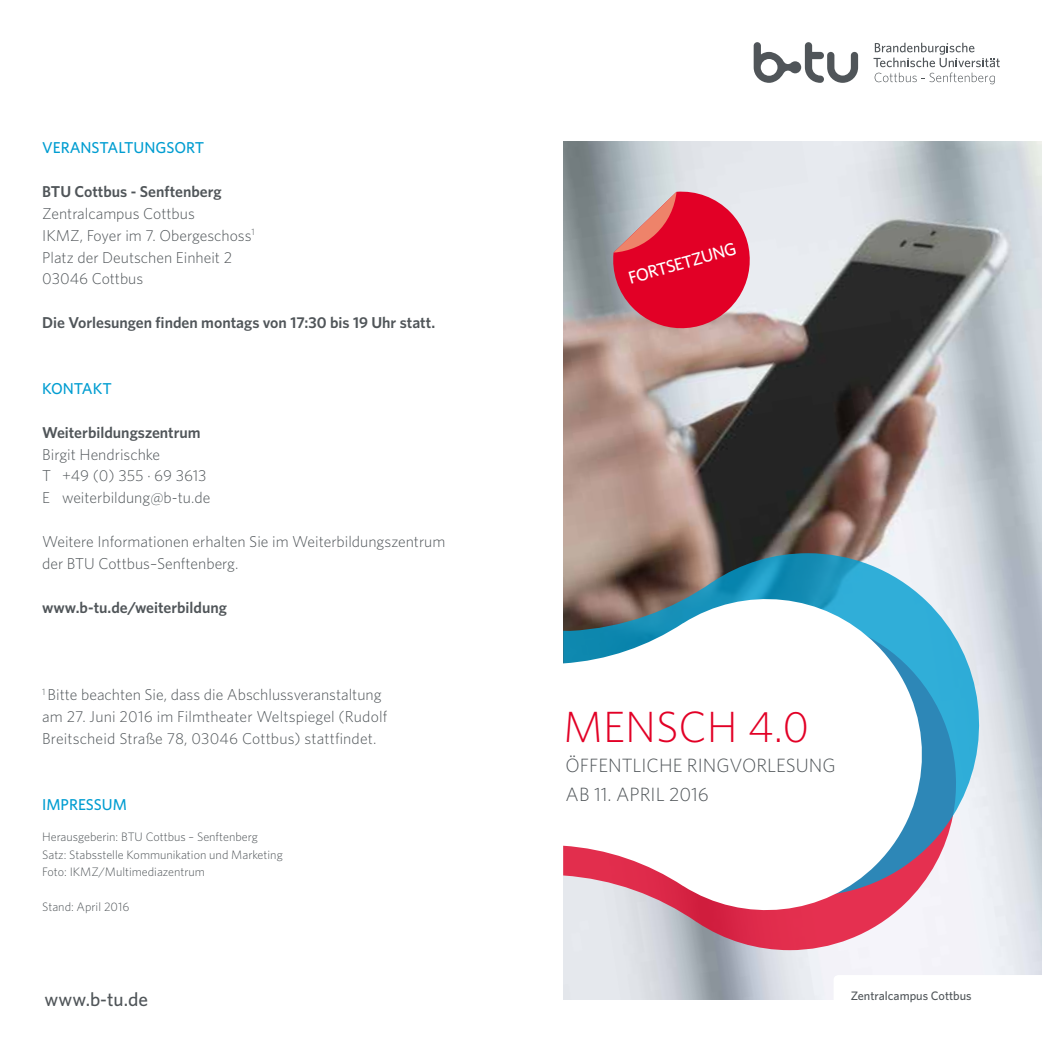
<style>
.page{position:relative;width:1042px;height:1042px;background:#fff}
.page>*{position:absolute;margin:0;border:0;box-sizing:border-box;transform-origin:0 0}
.t1{font:300 43.75px "Whitney";color:#e20026}
.t2{font:300 19.25px/29.8px "Whitney";color:#505559}
.t3{font:500 19.25px "Whitney";color:#505559}
.t4{font:500 17.5px "Whitney";color:#fff}
.t5{font:300 15.75px/21.9px "Whitney";color:#505559}
.t6{font:600 15.75px "Whitney";color:#505559}
.t7{font:500 15.75px "Whitney";color:#009dd1}
.t8{font:300 12.25px/17.5px "Whitney";color:#505559}
.t9{font:500 12.25px "Whitney";color:#505559}
</style>
<div class="page">
<img style="left:563px;top:141px;width:479px;height:859px">
<svg style="left:563px;top:896px;width:395px;height:54px"></svg>
<svg style="left:563px;top:553px;width:418px;height:343px;background:#82acbe"></svg>
<svg style="left:563px;top:585px;width:374px;height:339px"></svg>
<svg style="left:753px;top:42px;width:105px;height:41px"></svg>
<svg style="left:873px;top:43px;width:127px;height:41px"></svg>
<svg style="left:833px;top:975px;width:209px;height:25px"></svg>
<svg style="left:611px;top:190px;width:146px;height:145px;background:#d84960"></svg>
<p class="t7" style="left:42px;top:137px;width:164px">VERANSTALTUNGSORT</p>
<p class="t6" style="left:42px;top:181px;width:181px">BTU Cottbus - Senftenberg</p>
<p class="t5" style="left:42px;top:202px;width:214px">Zentralcampus Cottbus<br>IKMZ, Foyer im 7. Obergeschoss<sup>1<br></sup>Platz der Deutschen Einheit 2<br>03046 Cottbus</p>
<p class="t6" style="left:42px;top:312px;width:394px">Die Vorlesungen finden montags von 17:30 bis 19 Uhr statt.</p>
<p class="t7" style="left:42px;top:378px;width:71px">KONTAKT</p>
<p class="t6" style="left:42px;top:422px;width:160px">Weiterbildungszentrum</p>
<p class="t5" style="left:42px;top:442px;width:170px">Birgit Hendrischke<br>T +49 (0) 355 · 69 3613<br>E weiterbildung@b-tu.de</p>
<p class="t5" style="left:42px;top:530px;width:405px">Weitere Informationen erhalten Sie im Weiterbildungszentrum der BTU Cottbus–Senftenberg.</p>
<p class="t6" style="left:42px;top:597px;width:186px">www.b-tu.de/weiterbildung</p>
<p class="t5" style="left:42px;top:683px;width:346px"><sup>1</sup> Bitte beachten Sie, dass die Abschlussveranstaltung am 27. Juni 2016 im Filmtheater Weltspiegel (Rudolf<br>Breitscheid Straße 78, 03046 Cottbus) stattfindet.</p>
<p class="t7" style="left:42px;top:793px;width:86px">IMPRESSUM</p>
<p class="t8" style="left:42px;top:828px;width:242px">Herausgeberin: BTU Cottbus – Senftenberg<br>Satz: Stabsstelle Kommunikation und Marketing<br>Foto: IKMZ/Multimediazentrum</p>
<p class="t8" style="left:42px;top:898px;width:89px">Stand: April 2016</p>
<p class="t3" style="left:45px;top:987px;width:105px">www.b-tu.de</p>
<p class="t4" style="left:626px;top:267px;width:112px;rotate:-16deg">FORTSETZUNG</p>
<h1 class="t1" style="left:563px;top:697px;width:248px">MENSCH 4.0</h1>
<p class="t2" style="left:566px;top:749px;width:271px">ÖFFENTLICHE RINGVORLESUNG<br>AB 11. APRIL 2016</p>
<p class="t9" style="left:850px;top:988px;width:122px">Zentralcampus Cottbus</p>
</div>
